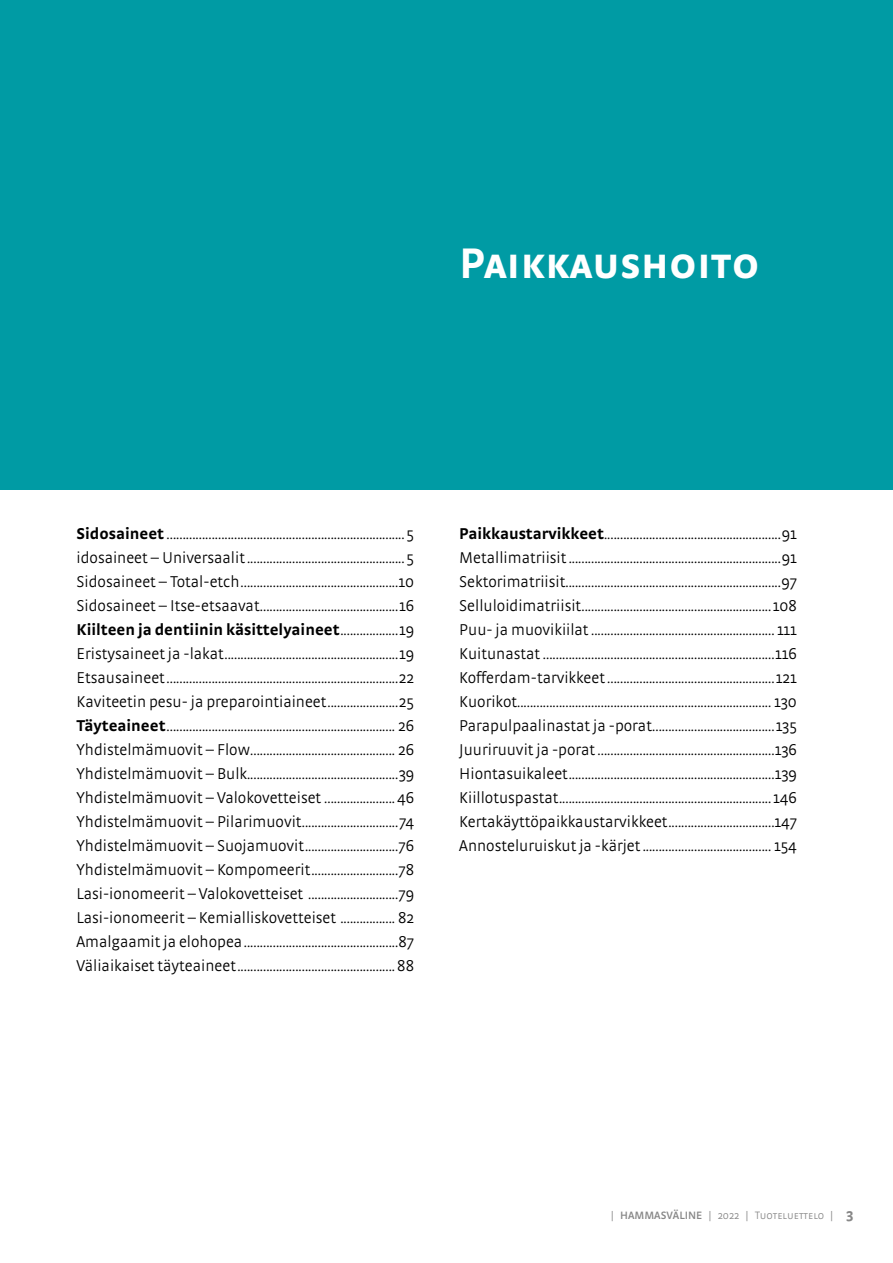
<style>
.page{position:relative;width:893px;height:1263px;background:#fff}
.page>*{position:absolute;margin:0;border:0;box-sizing:border-box;transform-origin:0 0}
.t1{font:700 45px "Strada SC";color:#fff}
.t2{font:300 16.5px/24px "Strada";color:#000;text-align:justify}
.t3{font:300 11.25px "Strada SC";color:#878787}
.s1{font-weight:700}
.s2{font-family:"Strada"}
.s3{font-family:"Strada";font-weight:600}
.s4{font-family:"Strada";font-weight:700;font-size:15px}
</style>
<div class="page">
<div style="left:0;top:0;width:893px;height:489px;background:#009ba4"></div>
<h1 class="t1" style="left:459px;top:236px;width:302px">Paikkaushoito</h1>
<p class="t2" style="left:77px;top:521px;width:339px"><span class="s1">Sidosaineet</span> .......................................................................... 5 idosaineet – Universaalit................................................. 5<br>Sidosaineet – Total-etch.................................................10<br>Sidosaineet – Itse-etsaavat...........................................16<br><span class="s1">Kiilteen ja dentiinin käsittelyaineet</span>..................19<br>Eristysaineet ja -lakat......................................................19<br>Etsausaineet........................................................................22<br>Kaviteetin pesu- ja preparointiaineet......................25<br><span class="s1">Täyteaineet</span>....................................................................... 26<br>Yhdistelmämuovit – Flow............................................. 26<br>Yhdistelmämuovit – Bulk...............................................39<br>Yhdistelmämuovit – Valokovetteiset ......................46<br>Yhdistelmämuovit – Pilarimuovit..............................74<br>Yhdistelmämuovit – Suojamuovit.............................76<br>Yhdistelmämuovit – Kompomeerit...........................78<br>Lasi-ionomeerit – Valokovetteiset ............................79<br>Lasi-ionomeerit – Kemialliskovetteiset ................. 82<br>Amalgaamit ja elohopea................................................87<br>Väliaikaiset täyteaineet................................................. 88</p>
<p class="t2" style="left:459px;top:521px;width:339px"><span class="s1">Paikkaustarvikkeet</span>.......................................................91<br>Metallimatriisit..................................................................91<br>Sektorimatriisit...................................................................97<br>Selluloidimatriisit...........................................................108<br>Puu- ja muovikiilat......................................................... 111<br>Kuitunastat ........................................................................116<br>Kofferdam-tarvikkeet....................................................121<br>Kuorikot............................................................................... 130<br>Parapulpaalinastat ja -porat......................................135<br>Juuriruuvit ja -porat.......................................................136<br>Hiontasuikaleet................................................................139<br>Kiillotuspastat.................................................................. 146<br>Kertakäyttöpaikkaustarvikkeet.................................147<br>Annosteluruiskut ja -kärjet........................................ 154</p>
<p class="t3" style="left:611px;top:1209px;width:244px"><span class="s2">|</span> <span class="s3">HAMMASVÄLINE</span> <span class="s2">| 2022 |</span> Tuoteluettelo <span class="s2">|</span> <span class="s4">3</span></p>
</div>
